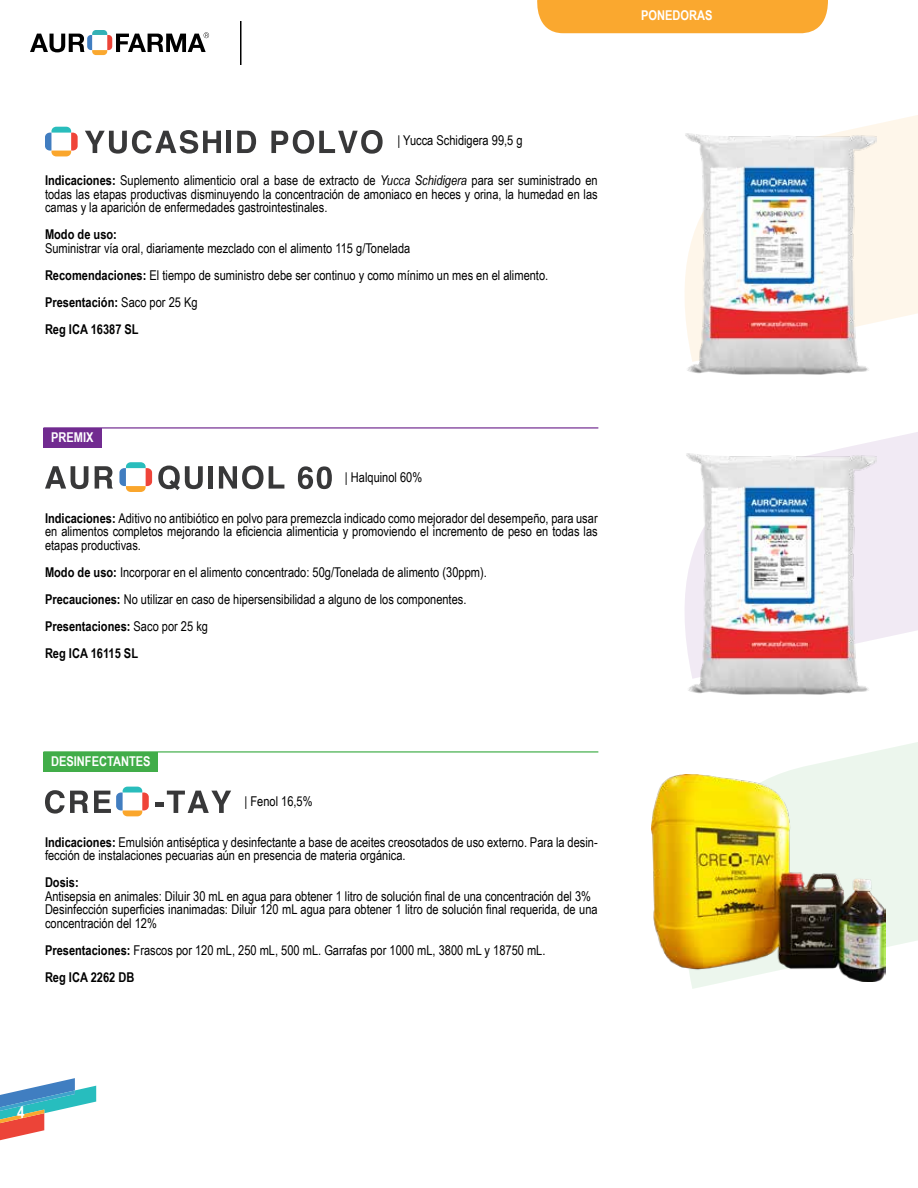
<style>
.page{position:relative;width:918px;height:1188px;background:#fff}
.page>*{position:absolute;margin:0;border:0;box-sizing:border-box;transform-origin:0 0}
.t1{font:700 16.5px "Arial Narrow";color:#fff}
.t2{font:13.5px/13.5px "Arial Narrow";color:#000}
.t3{font:700 13.5px "Arial Narrow";color:#fff}
.t4{font:700 13.5px "Arial Narrow";color:#000}
.s1{font-weight:700}
.s2{font-style:italic}
</style>
<div class="page">
<svg style="left:0;top:1078px;width:96px;height:62px"></svg>
<svg style="left:30px;top:30px;width:179px;height:25px"></svg>
<hr style="left:240px;top:21px;width:2px;height:44px;background:#000">
<div style="left:537px;top:0;width:291px;height:33px;background:#faa82f"></div>
<div style="left:44px;top:428px;width:58px;height:19px;background:#712b90"></div>
<div style="left:44px;top:752px;width:114px;height:19px;background:#41ad49"></div>
<hr style="left:44px;top:427px;width:554px;height:2px;background:#712b90">
<hr style="left:44px;top:751px;width:554px;height:2px;background:#41ad49">
<svg style="left:836px;top:115px;width:82px;height:207px;background:#fef6eb"></svg>
<svg style="left:822px;top:432px;width:96px;height:207px;background:#f2ecf5"></svg>
<svg style="left:683px;top:742px;width:235px;height:247px;fill:#eff7f0"></svg>
<svg style="left:85px;top:130px;width:136px;height:24px"></svg>
<hr style="left:227px;top:131px;width:4px;height:22px;background:#383839">
<svg style="left:237px;top:131px;width:19px;height:22px"></svg>
<svg style="left:271px;top:130px;width:112px;height:24px"></svg>
<svg style="left:45px;top:127px;width:33px;height:29px"></svg>
<svg style="left:45px;top:790px;width:43px;height:24px"></svg>
<svg style="left:155px;top:791px;width:76px;height:22px"></svg>
<svg style="left:94px;top:787px;width:55px;height:29px"></svg>
<svg style="left:45px;top:466px;width:43px;height:23px"></svg>
<svg style="left:95px;top:466px;width:18px;height:23px"></svg>
<svg style="left:158px;top:466px;width:45px;height:24px"></svg>
<div style="left:208px;top:466px;width:5px;height:23px;background:#383839"></div>
<svg style="left:219px;top:466px;width:65px;height:23px"></svg>
<svg style="left:298px;top:466px;width:34px;height:23px"></svg>
<svg style="left:119px;top:462px;width:33px;height:30px"></svg>
<img style="left:685px;top:133px;width:191px;height:241px">
<img style="left:685px;top:453px;width:192px;height:241px">
<img style="left:651px;top:775px;width:234px;height:206px">
<p class="t3" style="left:641px;top:5px;width:73px">PONEDORAS</p>
<p class="t2" style="left:397px;top:133px;width:127px">| Yucca Schidigera 99,5 g</p>
<p class="t2" style="left:45px;top:173px;width:554px;text-align:justify"><span class="s1">Indicaciones:</span> Suplemento alimenticio oral a base de extracto de <span class="s2">Yucca Schidigera</span> para ser suministrado en todas las etapas productivas disminuyendo la concentración de amoniaco en heces y orina, la humedad en las camas y la aparición de enfermedades gastrointestinales.</p>
<p class="t4" style="left:45px;top:224px;width:73px">Modo de uso:</p>
<p class="t2" style="left:45px;top:234px;width:505px;line-height:27px">Suministrar vía oral, diariamente mezclado con el alimento 115 g/Tonelada<br><span class="s1">Recomendaciones:</span> El tiempo de suministro debe ser continuo y como mínimo un mes en el alimento.<br><span class="s1">Presentación:</span> Saco por 25 Kg<br><span class="s1">Reg ICA 16387 SL</span></p>
<p class="t3" style="left:51px;top:427px;width:44px">PREMIX</p>
<p class="t2" style="left:345px;top:470px;width:79px">| Halquinol 60%</p>
<p class="t2" style="left:45px;top:511px;width:554px;text-align:justify"><span class="s1">Indicaciones:</span> Aditivo no antibiótico en polvo para premezcla indicado como mejorador del desempeño, para usar en alimentos completos mejorando la eficiencia alimenticia y promoviendo el incremento de peso en todas las etapas productivas.</p>
<p class="t2" style="left:45px;top:558px;width:443px;line-height:27px"><span class="s1">Modo de uso:</span> Incorporar en el alimento concentrado: 50g/Tonelada de alimento (30ppm).<br><span class="s1">Precauciones:</span> No utilizar en caso de hipersensibilidad a alguno de los componentes.<br><span class="s1">Presentaciones:</span> Saco por 25 kg<br><span class="s1">Reg ICA 16115 SL</span></p>
<p class="t3" style="left:51px;top:751px;width:101px">DESINFECTANTES</p>
<p class="t2" style="left:245px;top:794px;width:70px">| Fenol 16,5%</p>
<p class="t2" style="left:45px;top:835px;width:554px"><span class="s1">Indicaciones:</span> Emulsión antiséptica y desinfectante a base de aceites creosotados de uso externo. Para la desin&shy;fección de instalaciones pecuarias aún en presencia de materia orgánica.</p>
<p class="t4" style="left:45px;top:872px;width:35px">Dosis:</p>
<p class="t2" style="left:45px;top:889px;width:554px">Antisepsia en animales: Diluir 30 mL en agua para obtener 1 litro de solución final de una concentración del 3%<br>Desinfección superficies inanimadas: Diluir 120 mL agua para obtener 1 litro de solución final requerida, de una concentración del 12%</p>
<p class="t2" style="left:45px;top:936px;width:502px;line-height:27px"><span class="s1">Presentaciones:</span> Frascos por 120 mL, 250 mL, 500 mL. Garrafas por 1000 mL, 3800 mL y 18750 mL.<br><span class="s1">Reg ICA 2262 DB</span></p>
<p class="t1" style="left:17px;top:1100px;width:9px">4</p>
</div>
